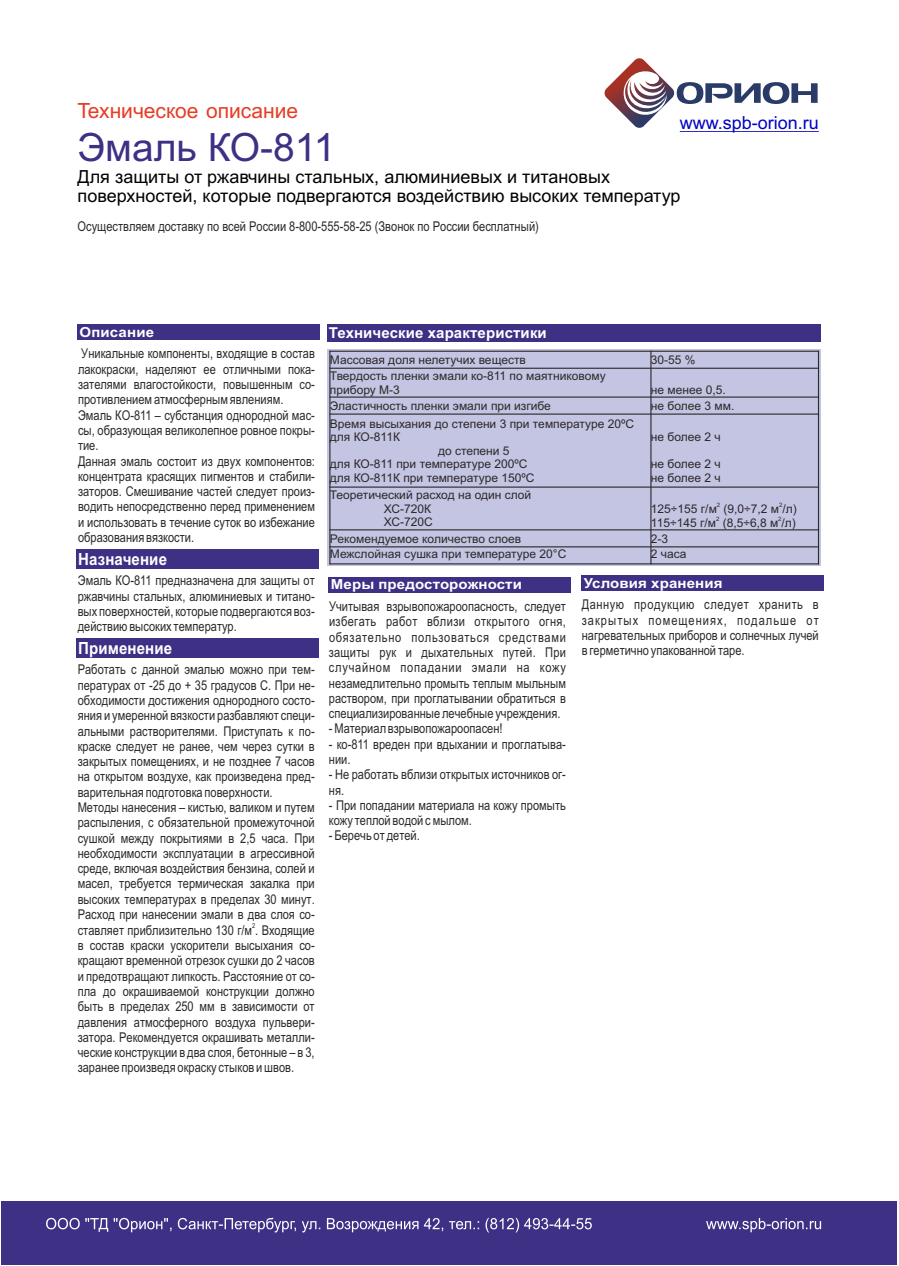
<style>
.page{position:relative;width:899px;height:1266px;background:#fff}
.page>*{position:absolute;margin:0;border:0;box-sizing:border-box;transform-origin:0 0}
.t1{font:39px "Arial";color:#3d3085}
.t2{font:21px "Arial";color:#e63d24}
.t3{font:18px/18.5px "Arial";color:#000}
.t4{font:18px "Arial";color:#0000c4}
.t5{font:700 16.8px "Arial";letter-spacing:.01em;color:#fff;scale:.9 1}
.t6{font:700 15px "Arial";letter-spacing:.01em;color:#fff}
.t7{font:700 13.95px "Arial";letter-spacing:.01em;color:#fff;scale:1.08 1}
.t8{font:13.5px/15.3px "Arial Narrow";color:#2b2929}
.t9{font:12px/13.4px "Arial";color:#2b2929}
.t10{font:6.75px "Arial Narrow";color:#2b2929}
.t11{font:6px "Arial";color:#2b2929}
</style>
<div class="page">
<svg style="left:604px;top:58px;width:213px;height:70px"></svg>
<hr style="left:679px;top:131px;width:43px;height:1px;background:#0000c4">
<hr style="left:722px;top:131px;width:96px;height:1px;background:#0000c4">
<div style="left:2px;top:1201px;width:895px;height:63px;background:#3d3085"></div>
<svg style="left:46px;top:1218px;width:545px;height:14px"></svg>
<svg style="left:706px;top:1218px;width:114px;height:15px"></svg>
<div style="left:77px;top:324px;width:243px;height:16px;background:#3d3085"></div>
<div style="left:327px;top:324px;width:494px;height:17px;background:#3d3085"></div>
<div style="left:76px;top:549px;width:242px;height:20px;background:#3d3085"></div>
<div style="left:76px;top:639px;width:242px;height:19px;background:#3d3085"></div>
<div style="left:328px;top:577px;width:242px;height:16px;background:#3d3085"></div>
<div style="left:327px;top:350px;width:493px;height:216px;background:#c4c4e3"></div>
<hr style="left:329px;top:351px;width:1px;height:213px;background:#2b2929">
<hr style="left:650px;top:351px;width:1px;height:213px;background:#2b2929">
<hr style="left:817px;top:351px;width:1px;height:213px;background:#2b2929">
<hr style="left:329px;top:563px;width:489px;height:1px;background:#2b2929">
<hr style="left:329px;top:546px;width:489px;height:1px;background:#2b2929">
<hr style="left:329px;top:529px;width:489px;height:1px;background:#2b2929">
<hr style="left:329px;top:486px;width:489px;height:2px;background:#2b2929">
<hr style="left:329px;top:413px;width:489px;height:2px;background:#2b2929">
<hr style="left:329px;top:396px;width:489px;height:2px;background:#2b2929">
<hr style="left:329px;top:368px;width:489px;height:1px;background:#2b2929">
<hr style="left:329px;top:351px;width:489px;height:1px;background:#2b2929">
<div style="left:581px;top:575px;width:242px;height:16px;background:#3d3085"></div>
<h2 class="t2" style="left:77px;top:103px;width:222px">Техническое описание</h2>
<h1 class="t1" style="left:78px;top:133px;width:259px">Эмаль КО-811</h1>
<h3 class="t4" style="left:679px;top:116px;width:141px">www.spb-orion.ru</h3>
<h3 class="t3" style="left:78px;top:169px;width:604px">Для защиты от ржавчины стальных, алюминиевых и титановых поверхностей, которые подвергаются воздействию высоких температур</h3>
<p class="t8" style="left:77px;top:219px;width:462px">Осуществляем доставку по всей России 8-800-555-58-25 (Звонок по России бесплатный)</p>
<p class="t7" style="left:79px;top:327px;width:70px">Описание</p>
<p class="t8" style="left:78px;top:347px;width:238px">Уникальные компоненты, входящие в состав лакокраски, наделяют ее отличными пока&shy;зателями влагостойкости, повышенным со&shy;противлением атмосферным явлениям.<br>Эмаль КО-811 – субстанция однородной мас&shy;сы, образующая великолепное ровное покры&shy;тие.<br>Данная эмаль состоит из двух компонентов: концентрата красящих пигментов и стабили&shy;заторов. Смешивание частей следует произ&shy;водить непосредственно перед применением и использовать в течение суток во избежание образования вязкости.</p>
<p class="t5" style="left:78px;top:553px;width:100px">Назначение</p>
<p class="t8" style="left:78px;top:574px;width:238px;text-align:justify">Эмаль КО-811 предназначена для защиты от ржавчины стальных, алюминиевых и титано&shy;вых поверхностей, которые подвергаются воз&shy;действию высоких температур.</p>
<p class="t5" style="left:78px;top:642px;width:106px">Применение</p>
<p class="t8" style="left:78px;top:663px;width:238px">Работать с данной эмалью можно при тем&shy;пературах от -25 до + 35 градусов С. При не&shy;обходимости достижения однородного состо&shy;яния и умеренной вязкости разбавляют специ&shy;альными растворителями. Приступать к по&shy;краске следует не ранее, чем через сутки в закрытых помещениях, и не позднее 7 часов на открытом воздухе, как произведена пред&shy;варительная подготовка поверхности.<br>Методы нанесения – кистью, валиком и путем распыления, с обязательной промежуточной сушкой между покрытиями в 2,5 часа. При необходимости эксплуатации в агрессивной среде, включая воздействия бензина, солей и масел, требуется термическая закалка при высоких температурах в пределах 30 минут.<br>Расход при нанесении эмали в два слоя со-</p>
<p class="t10" style="left:252px;top:923px;width:5px">2</p>
<p class="t8" style="left:78px;top:924px;width:238px;text-align:justify">ставляет приблизительно 130 г/м . Входящие в состав краски ускорители высыхания со&shy;кращают временной отрезок сушки до 2 часов и предотвращают липкость. Расстояние от со&shy;пла до окрашиваемой конструкции должно быть в пределах 250 мм в зависимости от давления атмосферного воздуха пульвери&shy;затора. Рекомендуется окрашивать металли&shy;ческие конструкции в два слоя, бетонные – в 3, заранее произведя окраску стыков и швов.</p>
<p class="t6" style="left:328px;top:327px;width:219px">Технические характеристики</p>
<p class="t9" style="left:330px;top:354px;width:197px">Массовая доля нелетучих веществ</p>
<p class="t9" style="left:650px;top:354px;width:46px">30-55 %</p>
<p class="t9" style="left:330px;top:370px;width:277px">Твердость пленки эмали ко-811 по маятниковому прибору М-3</p>
<p class="t9" style="left:650px;top:384px;width:76px">не менее 0,5.</p>
<p class="t9" style="left:330px;top:400px;width:222px">Эластичность пленки эмали при изгибе</p>
<p class="t9" style="left:650px;top:400px;width:85px">не более 3 мм.</p>
<p class="t9" style="left:330px;top:418px;width:305px">Время высыхания до степени 3 при температуре 20ºС</p>
<p class="t9" style="left:330px;top:432px;width:72px">для КО-811К</p>
<p class="t9" style="left:438px;top:445px;width:73px">до степени 5</p>
<p class="t9" style="left:330px;top:458px;width:199px">для КО-811 при температуре 200ºС</p>
<p class="t9" style="left:330px;top:472px;width:206px">для КО-811К при температуре 150ºС</p>
<p class="t9" style="left:650px;top:432px;width:71px">не более 2 ч</p>
<p class="t9" style="left:650px;top:458px;width:71px">не более 2 ч не более 2 ч</p>
<p class="t9" style="left:384px;top:489px;width:149px;text-indent:-54px">Теоретический расход на один слой<br>ХС-720К<br>ХС-720С</p>
<p class="t11" style="left:716px;top:502px;width:5px">2</p>
<p class="t11" style="left:778px;top:502px;width:5px">2</p>
<p class="t9" style="left:650px;top:503px;width:147px">125÷155 г/м (9,0÷7,2 м /л)</p>
<p class="t11" style="left:715px;top:516px;width:5px">2</p>
<p class="t11" style="left:778px;top:516px;width:5px">2</p>
<p class="t9" style="left:650px;top:517px;width:146px">115÷145 г/м (8,5÷6,8 м /л)</p>
<p class="t9" style="left:330px;top:533px;width:193px">Рекомендуемое количество слоев</p>
<p class="t9" style="left:650px;top:533px;width:19px">2-3</p>
<p class="t9" style="left:330px;top:548px;width:238px">Межслойная сушка при температуре 20°С</p>
<p class="t9" style="left:650px;top:548px;width:37px">2 часа</p>
<p class="t7" style="left:583px;top:577px;width:130px">Условия хранения</p>
<p class="t8" style="left:581px;top:598px;width:238px;text-align:justify">Данную продукцию следует хранить в закрытых помещениях, подальше от нагревательных приборов и солнечных лучей в герметично упакованной таре.</p>
<p class="t7" style="left:331px;top:579px;width:178px">Меры предосторожности</p>
<p class="t8" style="left:329px;top:600px;width:238px;text-align:justify">Учитывая взрывопожароопасность, следует избегать работ вблизи открытого огня, обязательно пользоваться средствами защиты рук и дыхательных путей. При случайном попадании эмали на кожу незамедлительно промыть теплым мыльным раствором, при проглатывании обратиться в специализированные лечебные учреждения.</p>
<p class="t8" style="left:329px;top:722px;width:175px">- Материал взрывопожароопасен!</p>
<p class="t8" style="left:329px;top:737px;width:238px">- ко-811 вреден при вдыхании и проглатыва&shy;нии.</p>
<p class="t8" style="left:329px;top:768px;width:238px">- Не работать вблизи открытых источников ог&shy;ня.</p>
<p class="t8" style="left:329px;top:799px;width:238px">- При попадании материала на кожу промыть кожу теплой водой с мылом.</p>
<p class="t8" style="left:329px;top:829px;width:92px">- Беречь от детей.</p>
</div>
